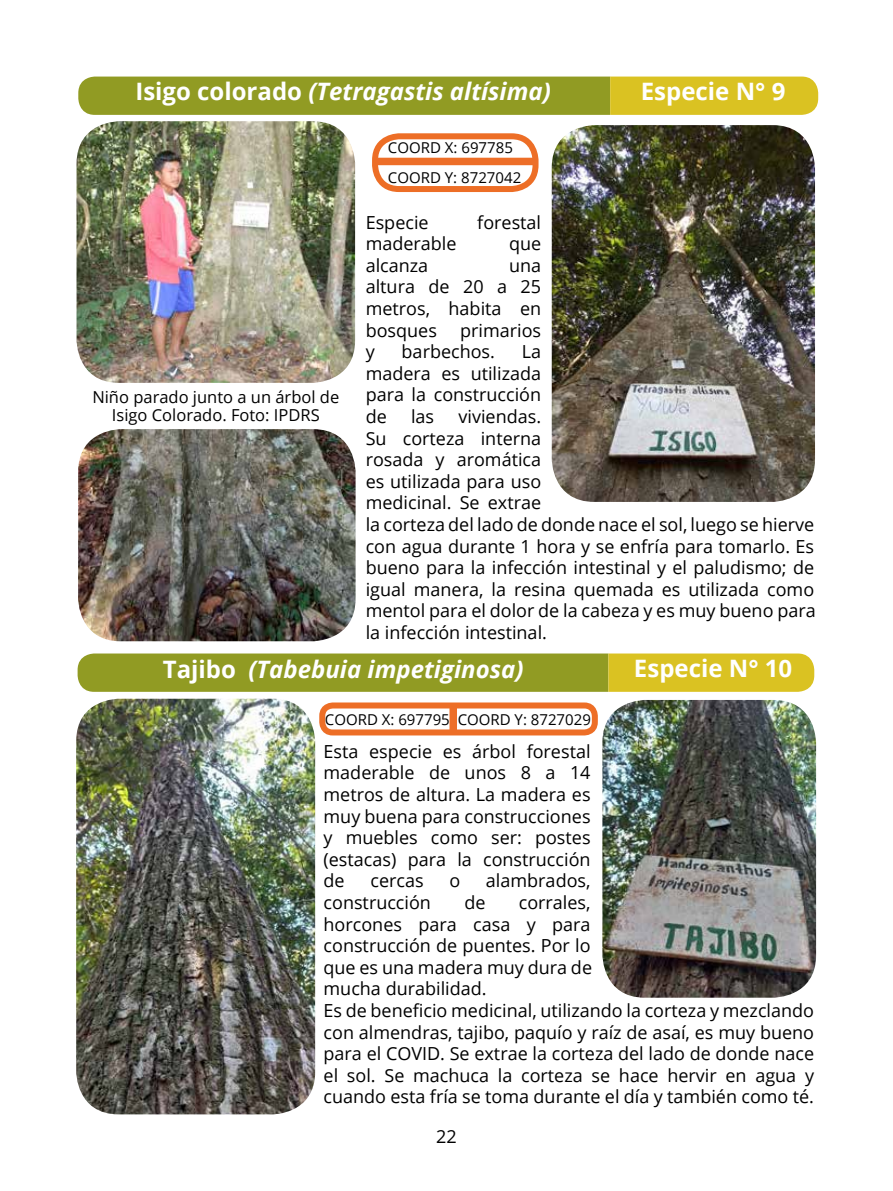
<style>
.page{position:relative;width:893px;height:1191px;background:#fff}
.page>*{position:absolute;margin:0;border:0;box-sizing:border-box;transform-origin:0 0}
.t1{font:italic 700 24px "Open Sans";color:#fff}
.t2{font:700 24px "Open Sans";color:#fff}
.t3{font:18px/21.6px "Open Sans";color:#000;text-align:justify}
.t4{font:16.5px/18px "Open Sans";color:#000;text-align:center}
.t5{font:15px/30.3px "Open Sans";color:#000}
.s1{font-style:normal}
</style>
<div class="page">
<svg style="left:78px;top:653px;width:736px;height:39px;background:#a7a828"></svg>
<div style="left:319px;top:702px;width:279px;height:33px;border:6px solid #ed6e26;border-radius:10px"></div>
<div style="left:449px;top:706px;width:8px;height:25px;background:#ed6e28"></div>
<div style="left:372px;top:133px;width:166px;height:59px;border:6px solid #ed6e26;border-radius:24px"></div>
<div style="left:376px;top:158px;width:162px;height:7px;background:#ed6e28"></div>
<svg style="left:78px;top:77px;width:740px;height:38px;background:#a6a625"></svg>
<img style="left:552px;top:125px;width:263px;height:377px">
<img style="left:78px;top:429px;width:278px;height:212px">
<img style="left:77px;top:121px;width:278px;height:262px">
<img style="left:76px;top:698px;width:239px;height:416px">
<img style="left:602px;top:700px;width:214px;height:297px">
<h1 class="t1" style="left:135px;top:75px;width:417px"><span class="s1">Isigo colorado</span> (Tetragastis altísima)</h1>
<h1 class="t2" style="left:641px;top:75px;width:146px">Especie N° 9</h1>
<p class="t5" style="left:388px;top:132px;width:135px">COORD X: 697785<br>COORD Y: 8727042</p>
<p class="t4" style="left:92px;top:388px;width:248px">Niño parado junto a un árbol de<br>Isigo Colorado. Foto: IPDRS</p>
<p class="t3" style="left:366px;top:211px;width:64px">Especie</p>
<p class="t3" style="left:477px;top:211px;width:65px">forestal</p>
<p class="t3" style="left:366px;top:232px;width:92px">maderable</p>
<p class="t3" style="left:509px;top:232px;width:34px">que</p>
<p class="t3" style="left:366px;top:254px;width:64px">alcanza</p>
<p class="t3" style="left:366px;top:254px;width:177px;text-indent:143px">una altura de 20 a 25 metros, habita en bosques</p>
<p class="t3" style="left:460px;top:319px;width:83px">primarios</p>
<p class="t3" style="left:366px;top:340px;width:11px">y</p>
<p class="t3" style="left:402px;top:340px;width:95px">barbechos.</p>
<p class="t3" style="left:366px;top:340px;width:177px;text-indent:156px">La madera es utilizada para la construcción de</p>
<p class="t3" style="left:366px;top:405px;width:452px;text-align:left;text-indent:93px">viviendas.<br>Su corteza interna<br>rosada y aromática<br>es utilizada para uso<br>medicinal. Se extrae<br>la corteza del lado de donde nace el sol, luego se hierve con agua durante 1 hora y se enfría para tomarlo. Es bueno para la infección intestinal y el paludismo; de igual manera, la resina quemada es utilizada como mentol para el dolor de la cabeza y es muy bueno para la infección intestinal.</p>
<p class="t3" style="left:411px;top:405px;width:25px">las</p>
<h1 class="t1" style="left:163px;top:652px;width:362px"><span class="s1">Tajibo</span> (Tabebuia impetiginosa)</h1>
<h1 class="t2" style="left:634px;top:651px;width:160px">Especie N° 10</h1>
<p class="t5" style="left:325px;top:703px;width:268px">COORD X: 697795 COORD Y: 8727029</p>
<p class="t3" style="left:324px;top:740px;width:269px">Esta especie es árbol forestal maderable de unos 8 a 14 metros de altura. La madera es muy buena para construcciones y muebles como ser: postes (estacas) para la construcción de</p>
<p class="t3" style="left:370px;top:869px;width:55px">cercas</p>
<p class="t3" style="left:449px;top:869px;width:12px">o</p>
<p class="t3" style="left:486px;top:869px;width:106px">alambrados,</p>
<p class="t3" style="left:324px;top:891px;width:109px">construcción</p>
<p class="t3" style="left:464px;top:891px;width:23px">de</p>
<p class="t3" style="left:324px;top:891px;width:492px;text-align:left;text-indent:195px">corrales,<br>horcones para casa y para<br>construcción de puentes. Por lo<br>que es una madera muy dura de<br>mucha durabilidad.<br>Es de beneficio medicinal, utilizando la corteza y mezclando con almendras, tajibo, paquío y raíz de asaí, es muy bueno para el COVID. Se extrae la corteza del lado de donde nace el sol. Se machuca la corteza se hace hervir en agua y cuando esta fría se toma durante el día y también como té.</p>
<p class="t3" style="left:436px;top:1125px;width:22px">22</p>
</div>
